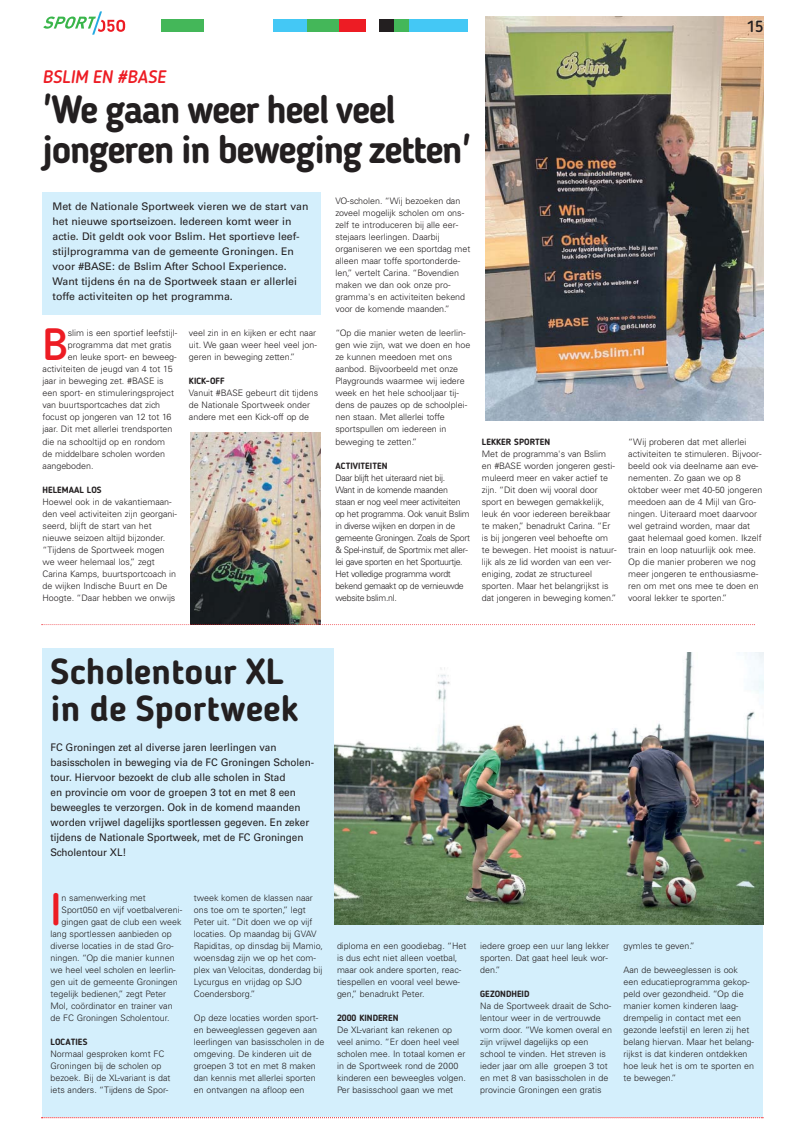
<style>
.page{position:relative;width:806px;height:1129px;background:#fff}
.page>*{position:absolute;margin:0;border:0;box-sizing:border-box;transform-origin:0 0}
.t1{font:500 45px "Blogger Sans";color:#ed1c24}
.t2{font:700 39px/40px "Blogger Sans";letter-spacing:-.04em;color:#231f20;scale:.96 1}
.t3{font:700 36px/37px "Blogger Sans";color:#231f20}
.t4{font:italic 500 18px "Blogger Sans";color:#ed1c24}
.t5{font:500 16px "Blogger Sans";color:#231f20}
.t6{font:10.5px/15px "Univers";letter-spacing:-.005em;color:#231f20;scale:.95 1}
.t7{font:10.5px/15px "Univers";letter-spacing:-.005em;color:#231f20}
.t8{font:700 9px "Blogger Sans";color:#231f20}
.t9{font:300 8.9px/12px "Univers";color:#231f20}
.t10{font:300 8.9px/12px "Univers";letter-spacing:-.035em;color:#231f20}
</style>
<div class="page">
<div style="left:42px;top:840px;width:720px;height:276px;background:#d4effc"></div>
<div style="left:42px;top:648px;width:295px;height:228px;background:#d4effc"></div>
<svg style="left:42px;top:1116px;width:721px;height:1px"></svg>
<div style="left:42px;top:192px;width:278px;height:123px;background:#d4effc"></div>
<img style="left:485px;top:17px;width:277px;height:403px">
<img style="left:190px;top:432px;width:130px;height:192px">
<img style="left:334px;top:652px;width:428px;height:272px">
<svg style="left:43px;top:11px;width:82px;height:24px"></svg>
<div style="left:306px;top:20px;width:33px;height:12px;background:#44b759"></div>
<div style="left:162px;top:20px;width:42px;height:12px;background:#44b759"></div>
<div style="left:393px;top:20px;width:16px;height:12px;background:#44b759"></div>
<div style="left:409px;top:20px;width:59px;height:12px;background:#44c8f5"></div>
<div style="left:273px;top:20px;width:33px;height:12px;background:#44c8f5"></div>
<div style="left:339px;top:20px;width:26px;height:12px;background:#ed1c24"></div>
<div style="left:380px;top:20px;width:13px;height:12px;background:#231f20"></div>
<svg style="left:379px;top:20px;width:1px;height:12px"></svg>
<svg style="left:42px;top:624px;width:712px;height:1px"></svg>
<h3 class="t5" style="left:746px;top:20px;width:18px">15</h3>
<h3 class="t4" style="left:42px;top:66px;width:125px">BSLIM EN #BASE</h3>
<h2 class="t2" style="left:42px;top:94px;width:448px">'We gaan weer heel veel jongeren in beweging zetten'</h2>
<p class="t7" style="left:52px;top:199px;width:257px">Met de Nationale Sportweek vieren we de start van het nieuwe sportseizoen. Iedereen komt weer in actie. Dit geldt ook voor Bslim. Het sportieve leef&shy;stijlprogramma van de gemeente Groningen. En voor #BASE: de Bslim After School Experience.<br>Want tijdens én na de Sportweek staan er allerlei toffe activiteiten op het programma.</p>
<h1 class="t1" style="left:42px;top:328px;width:27px">B</h1>
<p class="t9" style="left:68px;top:328px;width:111px">slim is een sportief leefstijl-</p>
<p class="t9" style="left:68px;top:340px;width:105px">programma dat met gratis</p>
<p class="t9" style="left:68px;top:352px;width:110px">en leuke sport- en beweeg-</p>
<p class="t9" style="left:42px;top:364px;width:131px">activiteiten de jeugd van 4 tot 15</p>
<p class="t9" style="left:42px;top:376px;width:122px">jaar in beweging zet. #BASE is</p>
<p class="t9" style="left:42px;top:388px;width:133px">een sport- en stimuleringsproject</p>
<p class="t9" style="left:42px;top:400px;width:119px">van buurtsportcaches dat zich</p>
<p class="t9" style="left:42px;top:412px;width:130px">focust op jongeren van 12 tot 16</p>
<p class="t9" style="left:42px;top:424px;width:131px">jaar. Dit met allerlei trendsporten</p>
<p class="t9" style="left:42px;top:436px;width:124px">die na schooltijd op en rondom</p>
<p class="t9" style="left:42px;top:448px;width:124px">de middelbare scholen worden</p>
<p class="t9" style="left:42px;top:460px;width:52px">aangeboden.</p>
<p class="t8" style="left:42px;top:486px;width:61px">HELEMAAL LOS</p>
<p class="t9" style="left:42px;top:496px;width:136px">Hoewel ook in de vakantiemaan&shy;den veel activiteiten zijn georgani&shy;seerd, blijft de start van het nieuwe seizoen altijd bijzonder. “Tijdens de Sportweek mogen we weer helemaal los,” zegt<br>Carina Kamps, buurtsportcoach in de wijken Indische Buurt en De<br>Hoogte. “Daar hebben we onwijs</p>
<p class="t9" style="left:189px;top:328px;width:129px;text-align:justify">veel zin in en kijken er echt naar uit. We gaan weer heel veel jon&shy;geren in beweging zetten.”</p>
<p class="t8" style="left:189px;top:378px;width:37px">KICK-OFF</p>
<p class="t9" style="left:189px;top:388px;width:131px">Vanuit #BASE gebeurt dit tijdens de Nationale Sportweek onder andere met een Kick-off op de</p>
<p class="t9" style="left:335px;top:196px;width:136px">VO-scholen. “Wij bezoeken dan zoveel mogelijk scholen om ons&shy;zelf te introduceren bij alle eer&shy;stejaars leerlingen. Daarbij organiseren we een sportdag met alleen maar toffe sportonderde&shy;len,” vertelt Carina. “Bovendien maken we dan ook onze pro&shy;gramma's en activiteiten bekend voor de komende maanden.”</p>
<p class="t9" style="left:335px;top:328px;width:136px">“Op die manier weten de leerlin&shy;gen wie zijn, wat we doen en hoe ze kunnen meedoen met ons aanbod. Bijvoorbeeld met onze<br>Playgrounds waarmee wij iedere week en het hele schooljaar tij&shy;dens de pauzes op de schoolplei&shy;nen staan. Met allerlei toffe sportspullen om iedereen in beweging te zetten.”</p>
<p class="t8" style="left:335px;top:462px;width:54px">ACTIVITEITEN</p>
<p class="t10" style="left:335px;top:472px;width:136px">Daar blijft het uiteraard niet bij.<br>Want in de komende maanden staan er nog veel meer activiteiten op het programma. Ook vanuit Bslim in diverse wijken en dorpen in de gemeente Groningen. Zoals de Sport &amp; Spel-instuif, de Sportmix met aller&shy;lei gave sporten en het Sportuurtje.<br>Het volledige programma wordt bekend gemaakt op de vernieuwde website bslim.nl.</p>
<p class="t8" style="left:481px;top:438px;width:70px">LEKKER SPORTEN</p>
<p class="t9" style="left:481px;top:448px;width:136px">Met de programma's van Bslim en #BASE worden jongeren gesti&shy;muleerd meer en vaker actief te zijn. “Dit doen wij vooral door sport en bewegen gemakkelijk, leuk én voor iedereen bereikbaar te maken,” benadrukt Carina. “Er is bij jongeren veel behoefte om te bewegen. Het mooist is natuur&shy;lijk als ze lid worden van een ver&shy;eniging, zodat ze structureel sporten. Maar het belangrijkst is dat jongeren in beweging komen.”</p>
<p class="t9" style="left:628px;top:436px;width:135px">“Wij proberen dat met allerlei activiteiten te stimuleren. Bijvoor&shy;beeld ook via deelname aan eve&shy;nementen. Zo gaan we op 8 oktober weer met 40-50 jongeren meedoen aan de 4 Mijl van Gro&shy;ningen. Uiteraard moet daarvoor wel getraind worden, maar dat gaat helemaal goed komen. Ikzelf train en loop natuurlijk ook mee.<br>Op die manier proberen we nog meer jongeren te enthousiasme&shy;ren om met ons mee te doen en vooral lekker te sporten.”</p>
<h3 class="t3" style="left:50px;top:656px;width:249px">Scholentour XL in de Sportweek</h3>
<p class="t6" style="left:50px;top:740px;width:279px">FC Groningen zet al diverse jaren leerlingen van basisscholen in beweging via de FC Groningen Scholen&shy;tour. Hiervoor bezoekt de club alle scholen in Stad<br>en provincie om voor de groepen 3 tot en met 8 een beweegles te verzorgen. Ook in de komend maanden worden vrijwel dagelijks sportlessen gegeven. En zeker tijdens de Nationale Sportweek, met de FC Groningen Scholentour XL!</p>
<h1 class="t1" style="left:50px;top:892px;width:13px">I</h1>
<p class="t9" style="left:62px;top:892px;width:86px">n samenwerking met</p>
<p class="t9" style="left:62px;top:904px;width:122px">Sport050 en vijf voetbalvereni-</p>
<p class="t9" style="left:62px;top:916px;width:121px">gingen gaat de club een week</p>
<p class="t9" style="left:50px;top:928px;width:122px">lang sportlessen aanbieden op</p>
<p class="t9" style="left:50px;top:940px;width:124px">diverse locaties in de stad Gro-</p>
<p class="t9" style="left:50px;top:952px;width:126px">ningen. “Op die manier kunnen</p>
<p class="t9" style="left:50px;top:964px;width:127px">we heel veel scholen en leerlin-</p>
<p class="t9" style="left:50px;top:976px;width:129px">gen uit de gemeente Groningen</p>
<p class="t9" style="left:50px;top:988px;width:117px">tegelijk bedienen,” zegt Peter</p>
<p class="t9" style="left:50px;top:1000px;width:123px">Mol, coördinator en trainer van</p>
<p class="t9" style="left:50px;top:1012px;width:120px">de FC Groningen Scholentour.</p>
<p class="t8" style="left:50px;top:1038px;width:38px">LOCATIES</p>
<p class="t9" style="left:50px;top:1048px;width:121px">Normaal gesproken komt FC<br>Groningen bij de scholen op bezoek. Bij de XL-variant is dat iets anders. “Tijdens de Spor-</p>
<p class="t9" style="left:194px;top:892px;width:131px">tweek komen de klassen naar ons toe om te sporten,” legt<br>Peter uit. “Dit doen we op vijf locaties. Op maandag bij GVAV<br>Rapiditas, op dinsdag bij Mamio, woensdag zijn we op het com&shy;plex van Velocitas, donderdag bij<br>Lycurgus en vrijdag op SJO<br>Coendersborg.”</p>
<p class="t9" style="left:194px;top:1012px;width:132px">Op deze locaties worden sport&shy;en beweeglessen gegeven aan leerlingen van basisscholen in de omgeving. De kinderen uit de groepen 3 tot en met 8 maken dan kennis met allerlei sporten en ontvangen na afloop een</p>
<p class="t9" style="left:337px;top:940px;width:131px">diploma en een goodiebag. “Het is dus echt niet alleen voetbal, maar ook andere sporten, reac&shy;tiespellen en vooral veel bewe&shy;gen,” benadrukt Peter.</p>
<p class="t8" style="left:337px;top:1014px;width:63px">2000 KINDEREN</p>
<p class="t9" style="left:337px;top:1024px;width:130px">De XL-variant kan rekenen op veel animo. “Er doen heel veel scholen mee. In totaal komen er in de Sportweek rond de 2000 kinderen een beweegles volgen.<br>Per basisschool gaan we met</p>
<p class="t9" style="left:480px;top:940px;width:130px;text-align:justify">iedere groep een uur lang lekker sporten. Dat gaat heel leuk wor&shy;den.”</p>
<p class="t8" style="left:480px;top:990px;width:51px">GEZONDHEID</p>
<p class="t9" style="left:480px;top:1000px;width:133px">Na de Sportweek draait de Scho&shy;lentour weer in de vertrouwde vorm door. “We komen overal en zijn vrijwel dagelijks op een school te vinden. Het streven is ieder jaar om alle groepen 3 tot en met 8 van basisscholen in de provincie Groningen een gratis</p>
<p class="t9" style="left:623px;top:940px;width:73px">gymles te geven.”</p>
<p class="t9" style="left:623px;top:964px;width:132px">Aan de beweeglessen is ook een educatieprogramma gekop&shy;peld over gezondheid. “Op die manier komen kinderen laag&shy;drempelig in contact met een gezonde leefstijl en leren zij het belang hiervan. Maar het belang&shy;rijkst is dat kinderen ontdekken hoe leuk het is om te sporten en te bewegen.”</p>
</div>
